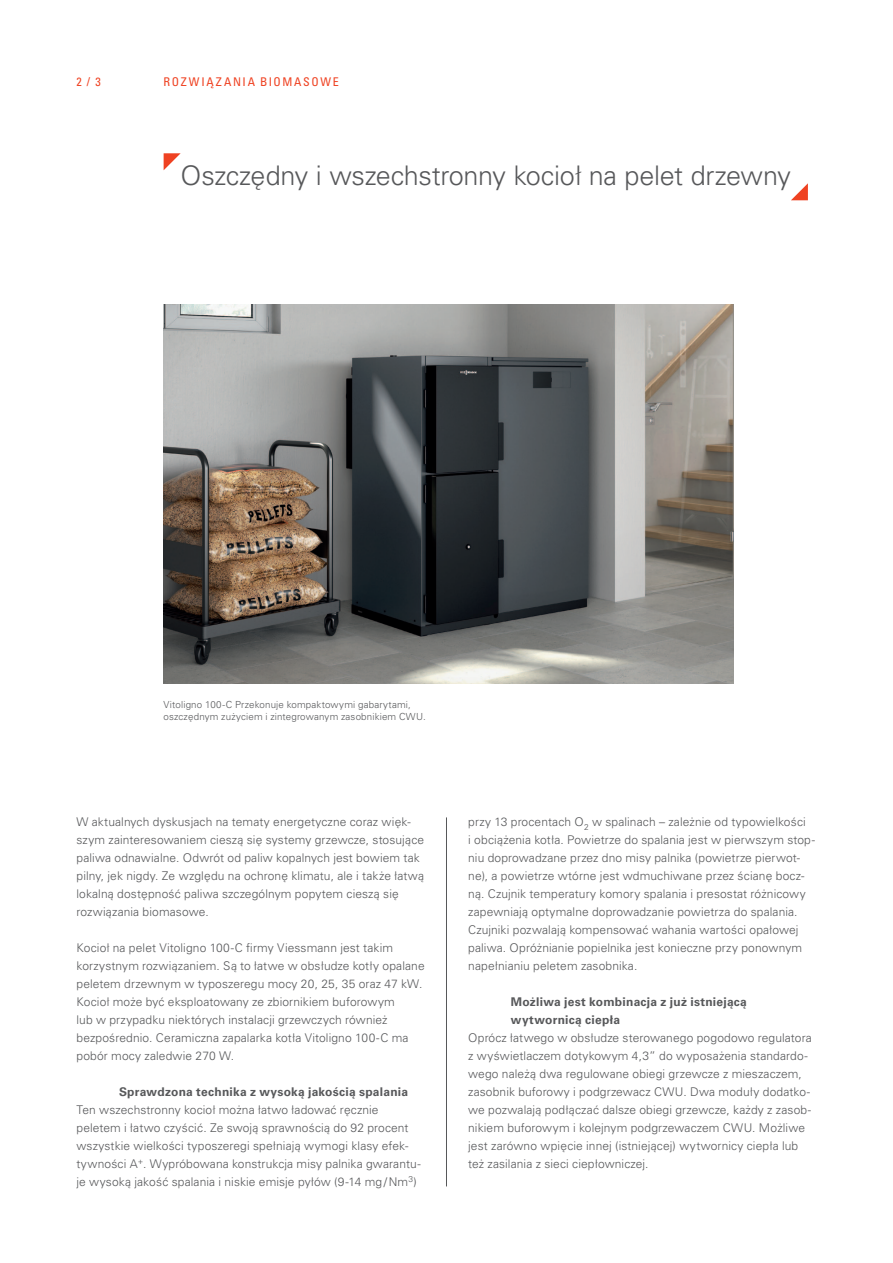
<style>
.page{position:relative;width:893px;height:1263px;background:#fff}
.page>*{position:absolute;margin:0;border:0;box-sizing:border-box;transform-origin:0 0}
.Headline___Univers_C{font:300 27px "Univers LTCYR 45";letter-spacing:-.01em;color:#57585a}
.Copy___Univers_Light{font:300 12px/18px "Univers LTCYR 45";letter-spacing:.01em;color:#57585a}
.Zwischenheadline___U{font:700 12px/18px "Univers LTCYR 65";letter-spacing:.02em;color:#57585a}
.Kopfzeile___Univers{font:condensed 12px "Univers LTCYR 57";letter-spacing:.14em;color:#ef4222}
.Pagina___Univers_Con{font:condensed 12px "Univers LTCYR 57";color:#ef4222}
.Bildunterschriften{font:300 9.75px/12px "Univers LTCYR 45";letter-spacing:.015em;color:#57585a}
</style>
<div class="page">
<img style="left:164px;top:305px;width:569px;height:378px">
<svg style="left:164px;top:153px;width:17px;height:17px"></svg>
<svg style="left:791px;top:183px;width:17px;height:17px"></svg>
<hr style="left:446px;top:817px;width:1px;height:369px;background:#57585a">
<p class="Pagina___Univers_Con" style="left:77px;top:74px;width:26px">2 / 3</p>
<p class="Kopfzeile___Univers" style="left:164px;top:74px;width:177px">ROZWIĄZANIA BIOMASOWE</p>
<p class="Headline___Univers_C" style="left:181px;top:158px;width:612px">Oszczędny i wszechstronny kocioł na pelet drzewny</p>
<p class="Bildunterschriften" style="left:164px;top:698px;width:264px">Vitoligno 100-C Przekonuje kompaktowymi gabarytami, oszczędnym zużyciem i zintegrowanym zasobnikiem CWU.</p>
<p class="Copy___Univers_Light" style="left:77px;top:812px;width:349px">W aktualnych dyskusjach na tematy energetyczne coraz więk&shy;szym zainteresowaniem cieszą się systemy grzewcze, stosujące paliwa odnawialne. Odwrót od paliw kopalnych jest bowiem tak pilny, jek nigdy. Ze względu na ochronę klimatu, ale i także łatwą lokalną dostępność paliwa szczególnym popytem cieszą się rozwiązania biomasowe.</p>
<p class="Copy___Univers_Light" style="left:77px;top:938px;width:350px">Kocioł na pelet Vitoligno 100-C firmy Viessmann jest takim korzystnym rozwiązaniem. Są to łatwe w obsłudze kotły opalane peletem drzewnym w typoszeregu mocy 20, 25, 35 oraz 47 kW.<br>Kocioł może być eksploatowany ze zbiornikiem buforowym<br>lub w przypadku niektórych instalacji grzewczych również bezpośrednio. Ceramiczna zapalarka kotła Vitoligno 100-C ma pobór mocy zaledwie 270 W.</p>
<p class="Zwischenheadline___U" style="left:119px;top:1082px;width:291px">Sprawdzona technika z wysoką jakością spalania</p>
<p class="Copy___Univers_Light" style="left:77px;top:1100px;width:346px">Ten wszechstronny kocioł można łatwo ładować ręcznie peletem i łatwo czyścić. Ze swoją sprawnością do 92 procent wszystkie wielkości typoszeregi spełniają wymogi klasy efek&shy;tywności A<sup>+</sup>. Wypróbowana konstrukcja misy palnika gwarantu&shy;je wysoką jakość spalania i niskie emisje pyłów (9-14 mg/Nm<sup>3</sup>)</p>
<p class="Copy___Univers_Light" style="left:468px;top:812px;width:348px">przy 13 procentach O<sub>2</sub> w spalinach – zależnie od typowielkości<br>i obciążenia kotła. Powietrze do spalania jest w pierwszym stop&shy;niu doprowadzane przez dno misy palnika (powietrze pierwot&shy;ne), a powietrze wtórne jest wdmuchiwane przez ścianę bocz&shy;ną. Czujnik temperatury komory spalania i presostat różnicowy zapewniają optymalne doprowadzanie powietrza do spalania.<br>Czujniki pozwalają kompensować wahania wartości opałowej paliwa. Opróżnianie popielnika jest konieczne przy ponownym napełnianiu peletem zasobnika.</p>
<p class="Zwischenheadline___U" style="left:511px;top:992px;width:238px">Możliwa jest kombinacja z już istniejącą wytwornicą ciepła</p>
<p class="Copy___Univers_Light" style="left:468px;top:1028px;width:345px">Oprócz łatwego w obsłudze sterowanego pogodowo regulatora z wyświetlaczem dotykowym 4,3” do wyposażenia standardo&shy;wego należą dwa regulowane obiegi grzewcze z mieszaczem, zasobnik buforowy i podgrzewacz CWU. Dwa moduły dodatko&shy;we pozwalają podłączać dalsze obiegi grzewcze, każdy z zasob&shy;nikiem buforowym i kolejnym podgrzewaczem CWU. Możliwe jest zarówno wpięcie innej (istniejącej) wytwornicy ciepła lub też zasilania z sieci ciepłowniczej.</p>
</div>
